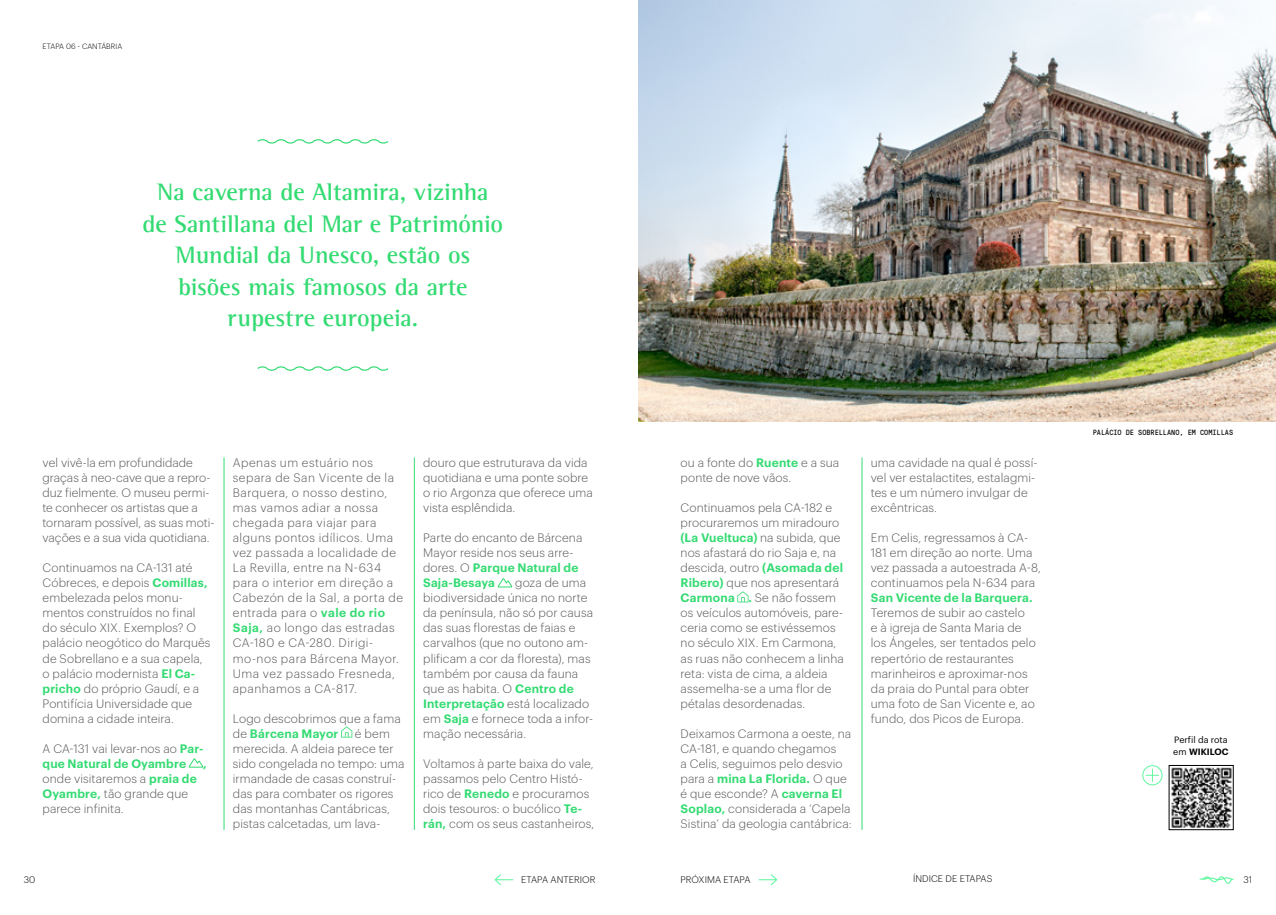
<style>
.page{position:relative;width:1276px;height:915px;background:#fff}
.page>*{position:absolute;margin:0;border:0;box-sizing:border-box;transform-origin:0 0}
.t1{font:700 24.45px/31.3px "Rotis Semi Serif Std";letter-spacing:-.005em;color:#33db72;text-align:center}
.t2{font:300 12px/15px "Graphik";letter-spacing:.015em;color:#575756}
.t3{font:300 12px/15px "Graphik";letter-spacing:.04em;color:#575756}
.t4{font:600 12px/15px "Graphik";letter-spacing:.015em;color:#33db72}
.t5{font:300 9.3px "Graphik";letter-spacing:.005em;color:#000}
.t6{font:9px/12px "Graphik";color:#000}
.t7{font:7.5px "GT Pressura Mono";color:#000}
.t8{font:300 7.5px "Graphik";letter-spacing:.005em;color:#000}
.s1{font-weight:600;color:#33db72}
.s2{font-weight:300;color:#575756}
.s3{font-weight:600}
</style>
<div class="page">
<svg style="left:737px;top:591px;width:11px;height:11px"></svg>
<svg style="left:188px;top:758px;width:16px;height:9px"></svg>
<svg style="left:341px;top:726px;width:11px;height:11px"></svg>
<svg style="left:497px;top:578px;width:16px;height:9px"></svg>
<img style="left:638px;top:0;width:638px;height:421px">
<img style="left:1171px;top:767px;width:60px;height:60px">
<div style="left:1142px;top:765px;width:20px;height:20px;border:1px solid #61f7a0;border-radius:50%"></div>
<svg style="left:1145px;top:768px;width:14px;height:13px"></svg>
<hr style="left:224px;top:457px;width:1px;height:372px;background:#33db72">
<hr style="left:414px;top:457px;width:1px;height:372px;background:#33db72">
<hr style="left:861px;top:457px;width:1px;height:372px;background:#33db72">
<svg style="left:257px;top:139px;width:132px;height:5px"></svg>
<svg style="left:257px;top:366px;width:132px;height:5px"></svg>
<svg style="left:758px;top:874px;width:20px;height:12px"></svg>
<svg style="left:494px;top:874px;width:19px;height:12px"></svg>
<svg style="left:1199px;top:876px;width:34px;height:7px"></svg>
<p class="t8" style="left:43px;top:40px;width:81px">ETAPA 06 - CANTÁBRIA</p>
<h1 class="t1" style="left:143px;top:176px;width:362px">Na caverna de Altamira, vizinha de Santillana del Mar e Património<br>Mundial da Unesco, estão os bisões mais famosos da arte rupestre europeia.</h1>
<p class="t2" style="left:43px;top:454px;width:173px">vel vivê-la em profundidade graças à neo-cave que a repro&shy;duz fielmente. O museu permi&shy;te conhecer os artistas que a tornaram possível, as suas moti&shy;vações e a sua vida quotidiana.</p>
<p class="t2" style="left:43px;top:559px;width:169px">Continuamos na CA-131 até<br>Cóbreces, e depois <span class="s1">Comillas, </span>embelezada pelos monu&shy;mentos construídos no final do século XIX. Exemplos? O palácio neogótico do Marquês de Sobrellano e a sua capela, o palácio modernista <span class="s1">El Ca&shy;pricho</span> do próprio Gaudí, e a<br>Pontifícia Universidade que domina a cidade inteira.</p>
<p class="t4" style="left:43px;top:739px;width:163px"><span class="s2">A CA-131 vai levar-nos ao</span> Par&shy;que Natural de Oyambre</p>
<p class="t4" style="left:203px;top:754px;width:5px">,</p>
<p class="t2" style="left:43px;top:769px;width:156px">onde visitaremos a <span class="s1">praia de<br>Oyambre,</span> tão grande que parece infinita.</p>
<p class="t3" style="left:233px;top:454px;width:172px">Apenas um estuário nos separa de San Vicente de la<br>Barquera, o nosso destino, mas vamos adiar a nossa chegada para viajar para alguns pontos idílicos. Uma vez passada a localidade de<br>La Revilla, entre na N-634 para o interior em direção a<br>Cabezón de la Sal, a porta de entrada para o <span class="s1">vale do rio<br>Saja,</span> ao longo das estradas<br>CA-180 e CA-280. Dirigi&shy;mo-nos para Bárcena Mayor.<br>Uma vez passado Fresneda, apanhamos a CA-817.</p>
<p class="t2" style="left:233px;top:709px;width:169px">Logo descobrimos que a fama de <span class="s1">Bárcena Mayor</span></p>
<p class="t2" style="left:233px;top:724px;width:173px;text-indent:122px">é bem merecida. A aldeia parece ter sido congelada no tempo: uma irmandade de casas construí&shy;das para combater os rigores das montanhas Cantábricas, pistas calcetadas, um lava-</p>
<p class="t2" style="left:423px;top:454px;width:171px">douro que estruturava da vida quotidiana e uma ponte sobre o rio Argonza que oferece uma vista esplêndida.</p>
<p class="t2" style="left:423px;top:529px;width:161px">Parte do encanto de Bárcena<br>Mayor reside nos seus arre&shy;dores. O <span class="s1">Parque Natural de<br>Saja-Besaya</span></p>
<p class="t2" style="left:423px;top:574px;width:171px;text-indent:92px">goza de uma biodiversidade única no norte da península, não só por causa das suas florestas de faias e carvalhos (que no outono am&shy;plificam a cor da floresta), mas também por causa da fauna que as habita. O <span class="s1">Centro de<br>Interpretação</span> está localizado em <span class="s1">Saja</span> e fornece toda a infor&shy;mação necessária.</p>
<p class="t2" style="left:423px;top:754px;width:173px">Voltamos à parte baixa do vale, passamos pelo Centro Histó&shy;rico de <span class="s1">Renedo</span> e procuramos dois tesouros: o bucólico <span class="s1">Te&shy;rán,</span> com os seus castanheiros,</p>
<p class="t2" style="left:680px;top:454px;width:160px">ou a fonte do <span class="s1">Ruente</span> e a sua ponte de nove vãos.</p>
<p class="t2" style="left:680px;top:499px;width:165px">Continuamos pela CA-182 e procuraremos um miradouro <span class="s1">(La Vueltuca)</span> na subida, que nos afastará do rio Saja e, na descida, outro <span class="s1">(Asomada del<br>Ribero)</span> que nos apresentará<br><span class="s1">Carmona .</span> Se não fossem os veículos automóveis, pare&shy;ceria como se estivéssemos no século XIX. Em Carmona, as ruas não conhecem a linha reta: vista de cima, a aldeia assemelha-se a uma flor de pétalas desordenadas.</p>
<p class="t2" style="left:680px;top:724px;width:173px">Deixamos Carmona a oeste, na<br>CA-181, e quando chegamos<br>a Celis, seguimos pelo desvio para a <span class="s1">mina La Florida.</span> O que é que esconde? A <span class="s1">caverna El<br>Soplao,</span> considerada a ‘Capela<br>Sistina’ da geologia cantábrica:</p>
<p class="t2" style="left:871px;top:454px;width:168px">uma cavidade na qual é possí&shy;vel ver estalactites, estalagmi&shy;tes e um número invulgar de excêntricas.</p>
<p class="t2" style="left:871px;top:529px;width:172px">Em Celis, regressamos à CA-<br>181 em direção ao norte. Uma vez passada a autoestrada A-8, continuamos pela N-634 para</p>
<p class="t4" style="left:871px;top:589px;width:163px">San Vicente de la Barquera.</p>
<p class="t2" style="left:871px;top:604px;width:166px">Teremos de subir ao castelo<br>e à igreja de Santa Maria de los Ángeles, ser tentados pelo repertório de restaurantes marinheiros e aproximar-nos da praia do Puntal para obter uma foto de San Vicente e, ao fundo, dos Picos de Europa.</p>
<p class="t7" style="left:1092px;top:427px;width:142px">PALÁCIO DE SOBRELLANO, EM COMILLAS</p>
<p class="t6" style="left:1173px;top:732px;width:57px">Perfil da rota em <span class="s3">WIKILOC</span></p>
<p class="t5" style="left:24px;top:872px;width:13px">30</p>
<p class="t5" style="left:521px;top:872px;width:76px">ETAPA ANTERIOR</p>
<p class="t5" style="left:680px;top:872px;width:72px">PRÓXIMA ETAPA</p>
<p class="t5" style="left:913px;top:871px;width:81px">ÍNDICE DE ETAPAS</p>
<p class="t5" style="left:1243px;top:872px;width:10px">31</p>
</div>
